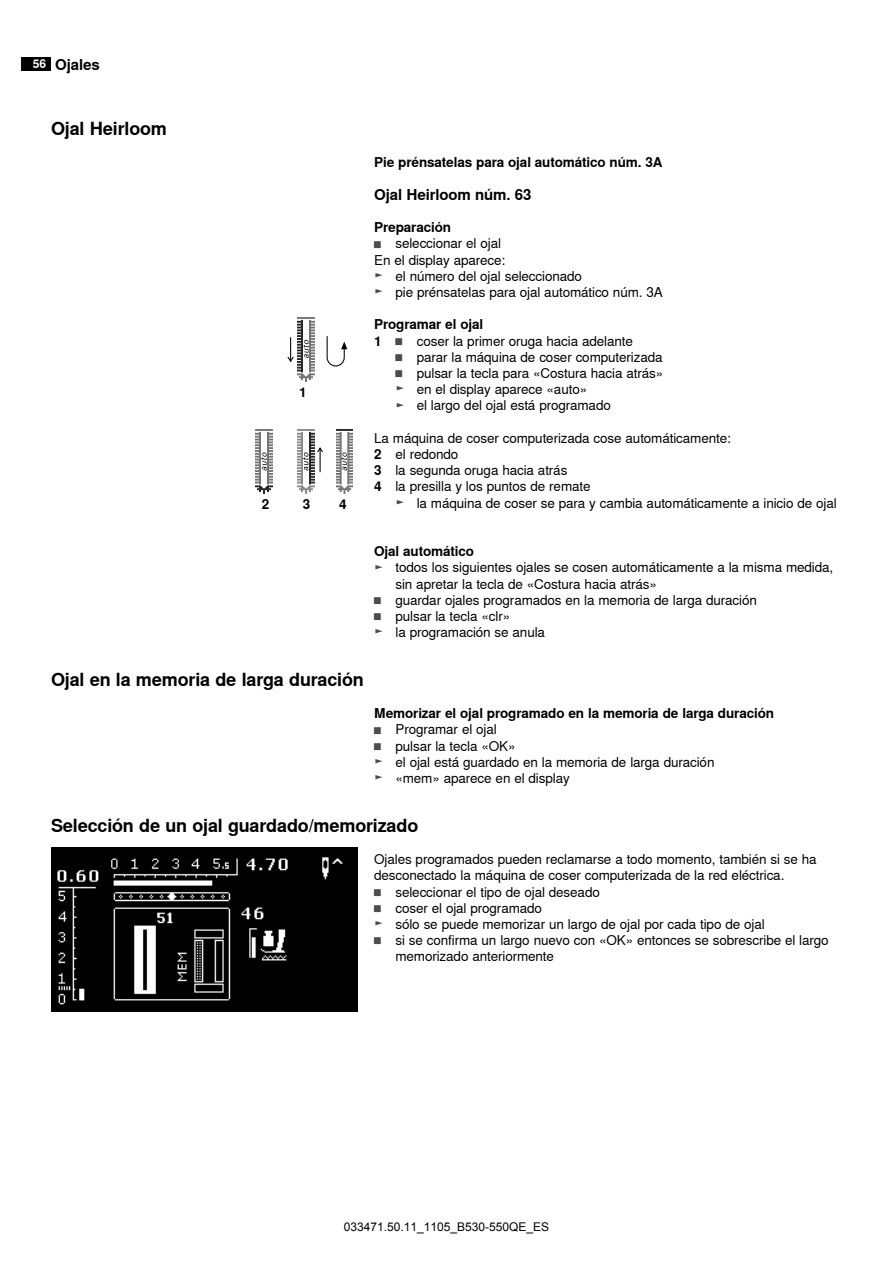
<style>
.page{position:relative;width:893px;height:1263px;background:#fff}
.page>*{position:absolute;margin:0;border:0;box-sizing:border-box;transform-origin:0 0}
.t1{font:700 18px "Nimbus Sans Global";letter-spacing:-.01em;color:#000}
.t2{font:700 15px "Nimbus Sans Global";letter-spacing:-.01em;color:#000}
.t3{font:13.5px/16.2px "Nimbus Sans Global";letter-spacing:-.01em;color:#000}
.t4{font:700 13.5px "Nimbus Sans Global";letter-spacing:-.01em;color:#000}
.t5{font:12px "Arial";color:#000}
.s1{font-size:12px;color:#fff}
.s2{font-weight:700}
.s3{font-weight:700;font-size:6.75px;color:#4c4c4c}
.s4{color:#4c4c4c}
.s5{font-size:6.75px;color:#4c4c4c}
</style>
<div class="page">
<div style="left:21px;top:57px;width:30px;height:13px;background:#000"></div>
<img style="left:298px;top:429px;width:17px;height:64px">
<img style="left:336px;top:429px;width:17px;height:64px">
<img style="left:256px;top:429px;width:17px;height:64px">
<svg style="left:317px;top:447px;width:6px;height:25px"></svg>
<svg style="left:261px;top:452px;width:6px;height:19px"></svg>
<svg style="left:303px;top:452px;width:5px;height:19px"></svg>
<svg style="left:341px;top:452px;width:6px;height:19px"></svg>
<img style="left:298px;top:318px;width:17px;height:63px">
<svg style="left:287px;top:337px;width:7px;height:25px"></svg>
<svg style="left:303px;top:340px;width:6px;height:18px"></svg>
<img style="left:51px;top:848px;width:306px;height:163px">
<svg style="left:327px;top:336px;width:20px;height:30px"></svg>
<p class="t2" style="left:33px;top:56px;width:68px"><span class="s1">56</span> Ojales</p>
<h1 class="t1" style="left:51px;top:118px;width:118px">Ojal Heirloom</h1>
<p class="t4" style="left:299px;top:384px;width:9px">1</p>
<p class="t4" style="left:262px;top:496px;width:9px">2</p>
<p class="t4" style="left:303px;top:496px;width:9px">3</p>
<p class="t4" style="left:339px;top:496px;width:9px">4</p>
<p class="t4" style="left:374px;top:155px;width:289px">Pie prénsatelas para ojal automático núm. 3A</p>
<p class="t2" style="left:374px;top:186px;width:159px">Ojal Heirloom núm. 63</p>
<p class="t3" style="left:374px;top:219px;width:290px"><span class="s2">Preparación<br></span><span class="s3">█</span> seleccionar el ojal<br>En el display aparece:<br><span class="s4">►</span> el número del ojal seleccionado<br><span class="s4">►</span> pie prénsatelas para ojal automático núm. 3A</p>
<p class="t4" style="left:374px;top:317px;width:111px">Programar el ojal</p>
<p class="t3" style="left:374px;top:333px;width:260px"><span class="s2">1</span> <span class="s5">█</span> coser la primer oruga hacia adelante</p>
<p class="t3" style="left:395px;top:349px;width:269px"><span class="s3">█</span> parar la máquina de coser computerizada</p>
<p class="t3" style="left:395px;top:365px;width:269px"><span class="s3">█</span> pulsar la tecla para «Costura hacia atrás»</p>
<p class="t3" style="left:395px;top:381px;width:193px"><span class="s4">►</span> en el display aparece «auto»</p>
<p class="t3" style="left:395px;top:398px;width:217px"><span class="s4">►</span> el largo del ojal está programado</p>
<p class="t3" style="left:374px;top:430px;width:358px">La máquina de coser computerizada cose automáticamente:<br><span class="s2">2</span> el redondo<br><span class="s2">3</span> la segunda oruga hacia atrás<br><span class="s2">4</span> la presilla y los puntos de remate</p>
<p class="t3" style="left:395px;top:495px;width:443px"><span class="s4">►</span> la máquina de coser se para y cambia automáticamente a inicio de ojal</p>
<p class="t4" style="left:374px;top:544px;width:101px">Ojal automático</p>
<p class="t3" style="left:374px;top:560px;width:461px"><span class="s4">►</span> todos los siguientes ojales se cosen automáticamente a la misma medida,</p>
<p class="t3" style="left:395px;top:576px;width:263px">sin apretar la tecla de «Costura hacia atrás»</p>
<p class="t3" style="left:374px;top:592px;width:384px"><span class="s3">█</span> guardar ojales programados en la memoria de larga duración</p>
<p class="t3" style="left:374px;top:608px;width:137px"><span class="s3">█</span> pulsar la tecla «clr»</p>
<p class="t3" style="left:374px;top:624px;width:172px"><span class="s4">►</span> la programación se anula</p>
<h1 class="t1" style="left:51px;top:669px;width:314px">Ojal en la memoria de larga duración</h1>
<p class="t3" style="left:374px;top:705px;width:401px"><span class="s2">Memorizar el ojal programado en la memoria de larga duración </span><span class="s3">█</span> Programar el ojal<br><span class="s3">█</span> pulsar la tecla «OK»<br><span class="s4">►</span> el ojal está guardado en la memoria de larga duración<br><span class="s4">►</span> «mem» aparece en el display</p>
<h1 class="t1" style="left:51px;top:815px;width:369px">Selección de un ojal guardado/memorizado</h1>
<p class="t3" style="left:374px;top:851px;width:444px">Ojales programados pueden reclamarse a todo momento, también si se ha</p>
<p class="t3" style="left:374px;top:867px;width:412px">desconectado la máquina de coser computerizada de la red eléctrica.</p>
<p class="t3" style="left:374px;top:884px;width:227px"><span class="s3">█</span> seleccionar el tipo de ojal deseado</p>
<p class="t3" style="left:374px;top:900px;width:169px"><span class="s3">█</span> coser el ojal programado</p>
<p class="t3" style="left:374px;top:916px;width:392px"><span class="s4">►</span> sólo se puede memorizar un largo de ojal por cada tipo de ojal</p>
<p class="t3" style="left:374px;top:932px;width:456px"><span class="s3">█</span> si se confirma un largo nuevo con «OK» entonces se sobrescribe el largo</p>
<p class="t3" style="left:395px;top:948px;width:160px">memorizado anteriormente</p>
<p class="t5" style="left:344px;top:1219px;width:207px">033471.50.11_1105_B530-550QE_ES</p>
</div>
